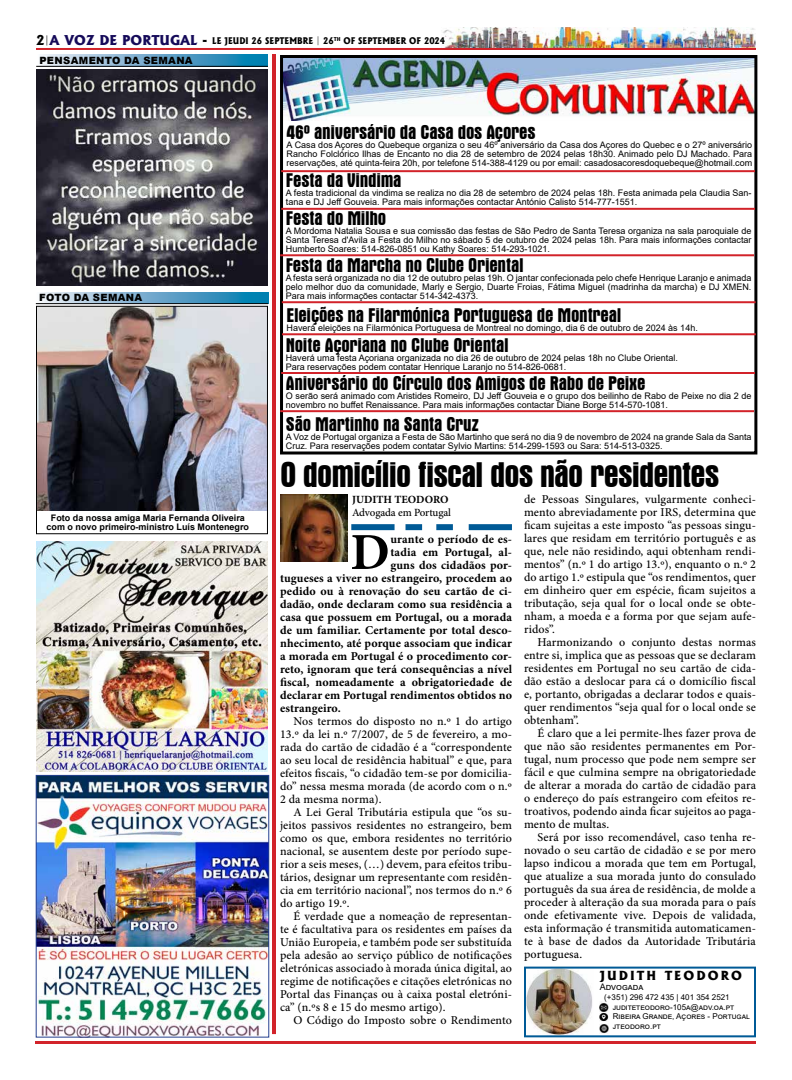
<style>
.page{position:relative;width:792px;height:1080px;background:#fff}
.page>*{position:absolute;margin:0;border:0;box-sizing:border-box;transform-origin:0 0}
.t1{font:700 52px "Minion Pro";color:#000}
.t2{font:700 condensed 36px "Aurora BT";letter-spacing:-.03em;color:#000}
.t3{font:700 condensed 20px "Aurora BT";letter-spacing:-.015em;color:#000}
.t4{font:500 12px/13px "Minion Pro";letter-spacing:.01em;color:#000;text-align:justify}
.t5{font:700 12px "Minion Pro";letter-spacing:.01em;color:#000}
.t6{font:800 12px "Albertus";letter-spacing:.17em;color:#000}
.t7{font:500 11px "Minion Pro";letter-spacing:-.01em;color:#000}
.t8{font:700 11px "Minion Pro";color:#000}
.t9{font:900 10px "Arial";letter-spacing:.035em;color:#000}
.t10{font:9px/9px "Arial";color:#000}
.t11{font:700 9px/9px "Arial";color:#000;text-align:center}
.t12{font:800 8.8px "Albertus";color:#000;scale:.91 1}
.t13{font:8px/9.6px "Arial";color:#000}
.s1{font-size:13px}
.s2{font-size:13px;color:#150a59}
</style>
<div class="page">
<img style="left:442px;top:27px;width:314px;height:21px">
<hr style="left:36px;top:48px;width:720px;height:2px;background:#d2232a">
<hr style="left:36px;top:1041px;width:720px;height:3px;background:#d2232a">
<hr style="left:272px;top:54px;width:4px;height:980px;background:#d2232a">
<svg style="left:36px;top:55px;width:232px;height:11px;background:#71accc"></svg>
<hr style="left:36px;top:66px;width:232px;height:1px;background:#000">
<img style="left:284px;top:59px;width:469px;height:61px">
<div style="left:280px;top:55px;width:477px;height:399px;border:3px solid #000"></div>
<div style="left:351px;top:524px;width:44px;height:6px;background:#005a96"></div>
<div style="left:406px;top:524px;width:16px;height:6px;background:#005a96"></div>
<div style="left:436px;top:524px;width:17px;height:6px;background:#005a96"></div>
<div style="left:469px;top:524px;width:43px;height:6px;background:#005a96"></div>
<img style="left:280px;top:495px;width:67px;height:67px">
<svg style="left:41px;top:292px;width:227px;height:11px;background:#70adce"></svg>
<hr style="left:36px;top:303px;width:232px;height:1px;background:#000">
<img style="left:527px;top:970px;width:65px;height:64px">
<div style="left:524px;top:967px;width:232px;height:70px;border:2px solid #005a96"></div>
<svg style="left:600px;top:1003px;width:8px;height:30px"></svg>
<svg style="left:282px;top:333px;width:474px;height:3px"></svg>
<svg style="left:280px;top:410px;width:474px;height:3px"></svg>
<svg style="left:282px;top:301px;width:474px;height:3px"></svg>
<img style="left:38px;top:777px;width:229px;height:258px">
<div style="left:36px;top:775px;width:233px;height:262px;border:1px solid #25408f"></div>
<img style="left:36px;top:69px;width:232px;height:217px">
<svg style="left:280px;top:254px;width:474px;height:3px"></svg>
<svg style="left:281px;top:170px;width:474px;height:3px"></svg>
<svg style="left:281px;top:207px;width:474px;height:3px"></svg>
<svg style="left:281px;top:372px;width:474px;height:2px"></svg>
<img style="left:36px;top:542px;width:232px;height:229px">
<img style="left:38px;top:308px;width:228px;height:203px">
<div style="left:36px;top:306px;width:232px;height:228px;border:1px solid #000"></div>
<p class="t12" style="left:36px;top:35px;width:451px"><span class="s1">2</span><sup>|</sup><span class="s2">A VOZ DE PORTUGAL</span> <span class="s1">-</span> LE JEUDI 26 SEPTEMBRE | 26<sup>TH</sup> OF SEPTEMBER OF 2024</p>
<p class="t9" style="left:39px;top:53px;width:155px">PENSAMENTO DA SEMANA</p>
<h3 class="t3" style="left:287px;top:121px;width:250px">46º aniversário da Casa dos Açores</h3>
<p class="t10" style="left:287px;top:140px;width:467px;text-align:justify">A Casa dos Açores do Quebeque organiza o seu 46º aniversário da Casa dos Açores do Quebec e o 27º aniversário Rancho Folclórico Ilhas de Encanto no dia 28 de setembro de 2024 pelas 18h30. Animado pelo DJ Machado. Para reservações, até quinta-feira 20h, por telefone 514-388-4129 ou por email: casadosacoresdoquebeque@hotmail.com</p>
<h3 class="t3" style="left:286px;top:169px;width:117px">Festa da Vindima</h3>
<p class="t10" style="left:286px;top:189px;width:467px">A festa tradicional da vindima se realiza no dia 28 de setembro de 2024 pelas 18h. Festa animada pela Claudia San&shy;tana e DJ Jeff Gouveia. Para mais informações contactar António Calisto 514-777-1551.</p>
<p class="t9" style="left:39px;top:291px;width:105px">FOTO DA SEMANA</p>
<p class="t11" style="left:47px;top:513px;width:204px">Foto da nossa amiga Maria Fernanda Oliveira com o novo primeiro-ministro Luís Montenegro</p>
<h3 class="t3" style="left:286px;top:207px;width:102px">Festa do Milho</h3>
<p class="t10" style="left:286px;top:227px;width:467px;text-align:justify">A Mordoma Natalia Sousa e sua comissão das festas de São Pedro de Santa Teresa organiza na sala paroquiale de Santa Teresa d'Avila a Festa do Milho no sábado 5 de outubro de 2024 pelas 18h. Para mais informações contactar Humberto Soares: 514-826-0851 ou Kathy Soares: 514-293-1021.</p>
<h3 class="t3" style="left:286px;top:254px;width:239px">Festa da Marcha no Clube Oriental</h3>
<p class="t10" style="left:286px;top:273px;width:467px;text-align:justify">A festa será organizada no dia 12 de outubro pelas 19h. O jantar confecionada pelo chefe Henrique Laranjo e animada pelo melhor duo da comunidade, Marly e Sergio, Duarte Froias, Fátima Miguel (madrinha da marcha) e DJ XMEN.<br>Para mais informações contactar 514-342-4373.</p>
<h3 class="t3" style="left:286px;top:333px;width:225px">Noite Açoriana no Clube Oriental</h3>
<p class="t10" style="left:286px;top:353px;width:394px">Haverá uma festa Açoriana organizada no dia 26 de outubro de 2024 pelas 18h no Clube Oriental.<br>Para reservações podem contatar Henrique Laranjo no 514-826-0681.</p>
<h3 class="t3" style="left:287px;top:303px;width:336px">Eleições na Filarmónica Portuguesa de Montreal</h3>
<p class="t10" style="left:287px;top:323px;width:413px">Haverá eleições na Filarmónica Portuguesa de Montreal no domingo, dia 6 de outubro de 2024 às 14h.</p>
<h3 class="t3" style="left:286px;top:372px;width:361px">Aniversário do Círculo dos Amigos de Rabo de Peixe</h3>
<p class="t10" style="left:286px;top:391px;width:467px">O serão será animado com Aristides Romeiro, DJ Jeff Gouveia e o grupo dos beilinho de Rabo de Peixe no dia 2 de novembro no buffet Renaissance. Para mais informações contactar Diane Borge 514-570-1081.</p>
<h3 class="t3" style="left:286px;top:413px;width:194px">São Martinho na Santa Cruz</h3>
<p class="t10" style="left:286px;top:432px;width:467px">A Voz de Portugal organiza a Festa de São Martinho que será no dia 9 de novembro de 2024 na grande Sala da Santa<br>Cruz. Para reservações podem contatar Sylvio Martins: 514-299-1593 ou Sara: 514-513-0325.</p>
<h2 class="t2" style="left:280px;top:454px;width:441px">O domicílio fiscal dos não residentes</h2>
<p class="t8" style="left:352px;top:491px;width:98px">JUDITH TEODORO</p>
<p class="t7" style="left:352px;top:505px;width:101px">Advogada em Portugal</p>
<h1 class="t1" style="left:350px;top:516px;width:41px">D</h1>
<p class="t5" style="left:390px;top:531px;width:123px">urante o período de es-</p>
<p class="t5" style="left:390px;top:544px;width:123px">tadia em Portugal, al-</p>
<p class="t5" style="left:390px;top:557px;width:123px">guns dos cidadãos por-</p>
<p class="t5" style="left:280px;top:570px;width:233px">tugueses a viver no estrangeiro, procedem ao</p>
<p class="t5" style="left:280px;top:583px;width:234px">pedido ou à renovação do seu cartão de ci-</p>
<p class="t5" style="left:280px;top:596px;width:234px">dadão, onde declaram como sua residência a</p>
<p class="t5" style="left:280px;top:609px;width:234px">casa que possuem em Portugal, ou a morada</p>
<p class="t5" style="left:280px;top:622px;width:233px">de um familiar. Certamente por total desco-</p>
<p class="t5" style="left:280px;top:635px;width:233px">nhecimento, até porque associam que indicar</p>
<p class="t5" style="left:280px;top:648px;width:233px">a morada em Portugal é o procedimento cor-</p>
<p class="t5" style="left:280px;top:661px;width:234px">reto, ignoram que terá consequências a nível</p>
<p class="t5" style="left:280px;top:674px;width:234px">fiscal, nomeadamente a obrigatoriedade de</p>
<p class="t5" style="left:280px;top:687px;width:233px">declarar em Portugal rendimentos obtidos no</p>
<p class="t5" style="left:280px;top:700px;width:62px">estrangeiro.</p>
<p class="t4" style="left:280px;top:715px;width:234px;text-indent:14px">Nos termos do disposto no n.º 1 do artigo 13.º da lei n.º 7/2007, de 5 de fevereiro, a mo&shy;rada do cartão de cidadão é a “correspondente ao seu local de residência habitual” e que, para efeitos fiscais, “o cidadão tem-se por domicilia&shy;do” nessa mesma morada (de acordo com o n.º 2 da mesma norma).</p>
<p class="t4" style="left:280px;top:806px;width:234px;text-indent:14px">A Lei Geral Tributária estipula que “os su&shy;jeitos passivos residentes no estrangeiro, bem como os que, embora residentes no território nacional, se ausentem deste por período supe&shy;rior a seis meses, (…) devem, para efeitos tribu&shy;tários, designar um representante com residên&shy;cia em território nacional”, nos termos do n.º 6 do artigo 19.º.</p>
<p class="t4" style="left:280px;top:910px;width:234px;text-indent:14px">É verdade que a nomeação de representan&shy;te é facultativa para os residentes em países da União Europeia, e também pode ser substituída pela adesão ao serviço público de notificações eletrónicas associado à morada única digital, ao regime de notificações e citações eletrónicas no Portal das Finanças ou à caixa postal eletróni&shy;ca” (n.ºs 8 e 15 do mesmo artigo).</p>
<p class="t4" style="left:294px;top:1014px;width:220px">O Código do Imposto sobre o Rendimento</p>
<p class="t4" style="left:524px;top:493px;width:234px">de Pessoas Singulares, vulgarmente conheci&shy;mento abreviadamente por IRS, determina que ficam sujeitas a este imposto “as pessoas singu&shy;lares que residam em território português e as que, nele não residindo, aqui obtenham rendi&shy;mentos” (n.º 1 do artigo 13.º), enquanto o n.º 2 do artigo 1.º estipula que “os rendimentos, quer em dinheiro quer em espécie, ficam sujeitos a tributação, seja qual for o local onde se obte&shy;nham, a moeda e a forma por que sejam aufe&shy;ridos”.</p>
<p class="t4" style="left:524px;top:636px;width:234px;text-indent:14px">Harmonizando o conjunto destas normas entre si, implica que as pessoas que se declaram residentes em Portugal no seu cartão de cida&shy;dão estão a deslocar para cá o domicílio fiscal e, portanto, obrigadas a declarar todos e quais&shy;quer rendimentos “seja qual for o local onde se obtenham”.</p>
<p class="t4" style="left:524px;top:727px;width:234px;text-indent:14px">É claro que a lei permite-lhes fazer prova de que não são residentes permanentes em Por&shy;tugal, num processo que pode nem sempre ser fácil e que culmina sempre na obrigatoriedade de alterar a morada do cartão de cidadão para o endereço do país estrangeiro com efeitos re&shy;troativos, podendo ainda ficar sujeitos ao paga&shy;mento de multas.</p>
<p class="t4" style="left:524px;top:831px;width:234px;text-indent:14px">Será por isso recomendável, caso tenha re&shy;novado o seu cartão de cidadão e se por mero lapso indicou a morada que tem em Portugal, que atualize a sua morada junto do consulado português da sua área de residência, de molde a proceder à alteração da sua morada para o país onde efetivamente vive. Depois de validada, esta informação é transmitida automaticamen&shy;te à base de dados da Autoridade Tributária portuguesa.</p>
<p class="t6" style="left:600px;top:968px;width:144px">JUDITH TEODORO</p>
<p class="t10" style="left:600px;top:983px;width:45px">Advogada</p>
<p class="t13" style="left:613px;top:992px;width:139px;text-indent:-8px">(+351) 296 472 435 | 401 354 2521 juditeteodoro-105a@adv.oa.pt<br>Ribeira Grande, Açores - Portugal jteodoro.pt</p>
</div>
